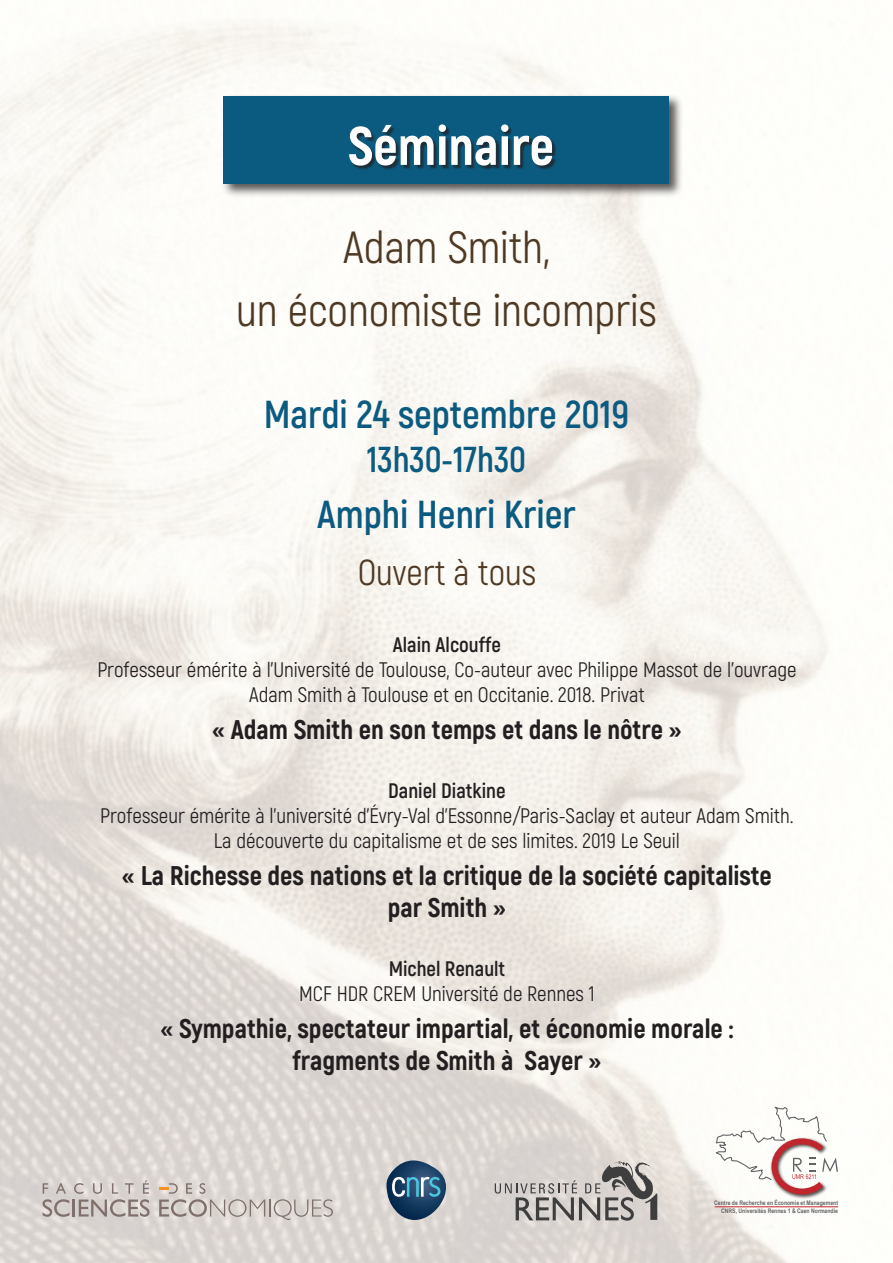
<style>
.page{position:relative;width:893px;height:1263px;background:#fff}
.page>*{position:absolute;margin:0;border:0;box-sizing:border-box;transform-origin:0 0}
.t1{font:800 54px "Akrobat";color:#fff}
.Para_call{font:45px "Akrobat";color:#4e3924}
.Para_call-2{font:700 39px "Akrobat";color:#0b5b80}
.Para_call-3{font:700 36px "Akrobat";color:#0b5b80}
.Para_call-4{font:36px "Akrobat";color:#4e3924}
.t2{font:800 27px/32.4px "Akrobat";color:#231f20;text-align:center}
.t3{font:21px/25.2px "Akrobat";color:#231f20;text-align:center}
.t4{font:700 21px "Akrobat";color:#231f20}
.t5{font:700 6.3px "Arial Narrow";color:#636366}
</style>
<div class="page">
<div style="left:221px;top:93px;width:462px;height:104px;background:#231f20;opacity:.75"></div>
<div style="left:224px;top:96px;width:445px;height:87px;background:#0b5b80"></div>
<div style="left:350px;top:126px;width:207px;height:44px;background:#231f20;opacity:.75"></div>
<hr style="left:715px;top:1206px;width:123px;height:1px;background:#c0262d">
<svg style="left:714px;top:1106px;width:124px;height:91px"></svg>
<svg style="left:495px;top:1160px;width:162px;height:61px"></svg>
<svg style="left:386px;top:1160px;width:60px;height:60px"></svg>
<svg style="left:43px;top:1180px;width:107px;height:37px"></svg>
<svg style="left:159px;top:1183px;width:174px;height:37px"></svg>
<p class="t1" style="left:348px;top:112px;width:208px">Séminaire</p>
<p class="Para_call" style="left:343px;top:221px;width:208px">Adam Smith,</p>
<p class="Para_call" style="left:236px;top:283px;width:422px">un économiste incompris</p>
<p class="Para_call-2" style="left:264px;top:390px;width:367px">Mardi 24 septembre 2019</p>
<p class="Para_call-3" style="left:367px;top:437px;width:161px">13h30-17h30</p>
<p class="Para_call-2" style="left:317px;top:490px;width:260px">Amphi Henri Krier</p>
<p class="Para_call-4" style="left:358px;top:551px;width:180px">Ouvert à tous</p>
<p class="t4" style="left:393px;top:631px;width:110px">Alain Alcouffe</p>
<p class="t3" style="left:97px;top:657px;width:701px">Professeur émérite à l’Université de Toulouse, Co-auteur avec Philippe Massot de l’ouvrage<br>Adam Smith à Toulouse et en Occitanie. 2018. Privat</p>
<p class="t2" style="left:212px;top:713px;width:471px">« Adam Smith en son temps et dans le nôtre »</p>
<p class="t4" style="left:388px;top:777px;width:119px">Daniel Diatkine</p>
<p class="t3" style="left:100px;top:803px;width:695px">Professeur émérite à l'université d'Évry-Val d'Essonne/Paris-Saclay et auteur Adam Smith.<br>La découverte du capitalisme et de ses limites. 2019 Le Seuil</p>
<p class="t2" style="left:122px;top:859px;width:651px">« La Richesse des nations et la critique de la société capitaliste par Smith »</p>
<p class="t4" style="left:389px;top:956px;width:118px">Michel Renault</p>
<p class="t3" style="left:299px;top:981px;width:297px">MCF HDR CREM Université de Rennes 1</p>
<p class="t2" style="left:160px;top:1012px;width:574px">« Sympathie, spectateur impartial, et économie morale : fragments de Smith à Sayer »</p>
<p class="t5" style="left:714px;top:1198px;width:125px">Centre de Recherche en Économie et Management</p>
<p class="t5" style="left:721px;top:1206px;width:118px">CNRS, Universités Rennes 1 &amp; Caen Normandie</p>
</div>
